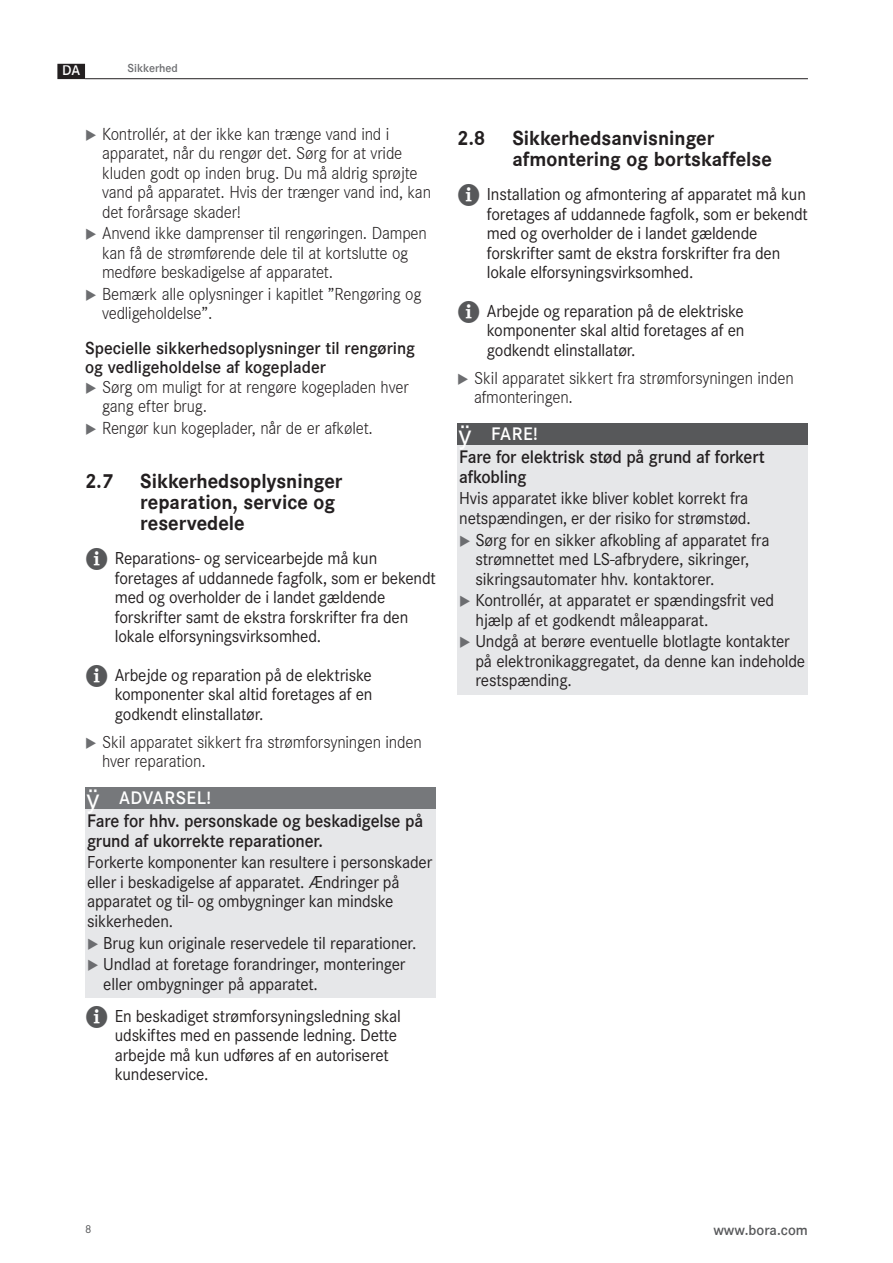
<style>
.page{position:relative;width:893px;height:1263px;background:#fff}
.page>*{position:absolute;margin:0;border:0;box-sizing:border-box;transform-origin:0 0}
.t1{font:700 21px/21px "Corporate S Global";color:#231f20}
.SiHi_Gefahr{font:600 18.75px/19.5px "Corporate S Global";letter-spacing:-.01em;color:#231f20;scale:.95 1}
.t2{font:600 18.75px "Corporate S Global";letter-spacing:.025em;color:#fff}
.SiHi_Quelle{font:18px/19.5px "Corporate S Global";letter-spacing:-.01em;color:#231f20;scale:.95 1}
.t3{font:300 18px/19.5px "Corporate S Global";letter-spacing:-.01em;color:#231f20;scale:.95 1}
.SiHi_Subheadline_3_n{font:600 18px/19.5px "Corporate S Global";color:#231f20}
.t4{font:600 15px "Corporate S Global";color:#57585a}
.t5{font:600 15px "Corporate S Global";color:#fff}
.t6{font:600 12px "Corporate S Global";color:#6c6d70}
.t7{font:12px "Corporate S Global";color:#57585a}
</style>
<div class="page">
<hr style="left:85px;top:78px;width:723px;height:1px;background:#231f20">
<div style="left:58px;top:65px;width:26px;height:13px;background:#231f20"></div>
<div style="left:57px;top:64px;width:28px;height:15px;border:2px solid #231f20"></div>
<div style="left:85px;top:787px;width:351px;height:22px;background:#76787b"></div>
<div style="left:85px;top:809px;width:351px;height:46px;background:#e6e7e9"></div>
<div style="left:85px;top:852px;width:351px;height:83px;background:#e6e7e9"></div>
<div style="left:85px;top:932px;width:351px;height:24px;background:#e6e7e9"></div>
<div style="left:85px;top:954px;width:351px;height:43px;background:#e6e7e9"></div>
<div style="left:457px;top:423px;width:351px;height:22px;background:#57585a"></div>
<div style="left:457px;top:446px;width:351px;height:45px;background:#e6e7e9"></div>
<div style="left:457px;top:488px;width:351px;height:44px;background:#e6e7e9"></div>
<div style="left:457px;top:529px;width:351px;height:63px;background:#e6e7e9"></div>
<div style="left:457px;top:590px;width:351px;height:43px;background:#e6e7e9"></div>
<div style="left:457px;top:631px;width:351px;height:63px;background:#e6e7e9"></div>
<p class="t5" style="left:62px;top:61px;width:19px">DA</p>
<p class="t6" style="left:128px;top:61px;width:52px">Sikkerhed</p>
<p class="t3" style="left:102px;top:124px;width:348px">Kontrollér, at der ikke kan trænge vand ind i apparatet, når du rengør det. Sørg for at vride kluden godt op inden brug. Du må aldrig sprøjte vand på apparatet. Hvis der trænger vand ind, kan det forårsage skader!</p>
<p class="t3" style="left:102px;top:224px;width:343px">Anvend ikke damprenser til rengøringen. Dampen kan få de strømførende dele til at kortslutte og medføre beskadigelse af apparatet.</p>
<p class="t3" style="left:102px;top:285px;width:338px">Bemærk alle oplysninger i kapitlet ”Rengøring og vedligeholdelse”.</p>
<p class="SiHi_Subheadline_3_n" style="left:85px;top:338px;width:332px">Specielle sikkerhedsoplysninger til rengøring og vedligeholdelse af kogeplader</p>
<p class="t3" style="left:102px;top:378px;width:324px">Sørg om muligt for at rengøre kogepladen hver gang efter brug.</p>
<p class="t3" style="left:102px;top:419px;width:287px">Rengør kun kogeplader, når de er afkølet.</p>
<p class="t1" style="left:85px;top:470px;width:30px">2.7</p>
<p class="t1" style="left:140px;top:470px;width:204px">Sikkerhedsoplysninger reparation, service og reservedele</p>
<p class="SiHi_Quelle" style="left:115px;top:548px;width:339px">Reparations- og servicearbejde må kun foretages af uddannede fagfolk, som er bekendt med og overholder de i landet gældende forskrifter samt de ekstra forskrifter fra den lokale elforsyningsvirksomhed.</p>
<p class="SiHi_Quelle" style="left:115px;top:665px;width:273px;text-align:justify">Arbejde og reparation på de elektriske komponenter skal altid foretages af en godkendt elinstallatør.</p>
<p class="t3" style="left:102px;top:732px;width:338px">Skil apparatet sikkert fra strømforsyningen inden hver reparation.</p>
<p class="t2" style="left:119px;top:787px;width:94px">ADVARSEL!</p>
<p class="SiHi_Gefahr" style="left:87px;top:811px;width:355px">Fare for hhv. personskade og beskadigelse på grund af ukorrekte reparationer.</p>
<p class="SiHi_Quelle" style="left:87px;top:852px;width:365px">Forkerte komponenter kan resultere i personskader eller i beskadigelse af apparatet. Ændringer på apparatet og til- og ombygninger kan mindske sikkerheden.</p>
<p class="SiHi_Quelle" style="left:103px;top:932px;width:331px">Brug kun originale reservedele til reparationer.</p>
<p class="SiHi_Quelle" style="left:103px;top:954px;width:320px">Undlad at foretage forandringer, monteringer eller ombygninger på apparatet.</p>
<p class="SiHi_Quelle" style="left:115px;top:1006px;width:303px">En beskadiget strømforsyningsledning skal udskiftes med en passende ledning. Dette arbejde må kun udføres af en autoriseret kundeservice.</p>
<p class="t1" style="left:457px;top:127px;width:30px">2.8</p>
<p class="t1" style="left:512px;top:127px;width:261px">Sikkerhedsanvisninger afmontering og bortskaffelse</p>
<p class="SiHi_Quelle" style="left:487px;top:184px;width:339px">Installation og afmontering af apparatet må kun foretages af uddannede fagfolk, som er bekendt med og overholder de i landet gældende forskrifter samt de ekstra forskrifter fra den lokale elforsyningsvirksomhed.</p>
<p class="SiHi_Quelle" style="left:487px;top:301px;width:273px;text-align:justify">Arbejde og reparation på de elektriske komponenter skal altid foretages af en godkendt elinstallatør.</p>
<p class="t3" style="left:474px;top:369px;width:338px">Skil apparatet sikkert fra strømforsyningen inden afmonteringen.</p>
<p class="t2" style="left:491px;top:423px;width:48px">FARE!</p>
<p class="SiHi_Gefahr" style="left:459px;top:447px;width:323px">Fare for elektrisk stød på grund af forkert afkobling</p>
<p class="SiHi_Quelle" style="left:459px;top:488px;width:308px">Hvis apparatet ikke bliver koblet korrekt fra netspændingen, er der risiko for strømstød.</p>
<p class="SiHi_Quelle" style="left:475px;top:530px;width:311px">Sørg for en sikker afkobling af apparatet fra strømnettet med LS-afbrydere, sikringer, sikringsautomater hhv. kontaktorer.</p>
<p class="SiHi_Quelle" style="left:475px;top:590px;width:316px">Kontrollér, at apparatet er spændingsfrit ved hjælp af et godkendt måleapparat.</p>
<p class="SiHi_Quelle" style="left:475px;top:631px;width:349px">Undgå at berøre eventuelle blotlagte kontakter på elektronikaggregatet, da denne kan indeholde restspænding.</p>
<p class="t7" style="left:85px;top:1221px;width:8px">8</p>
<p class="t4" style="left:713px;top:1221px;width:96px">www.bora.com</p>
</div>
